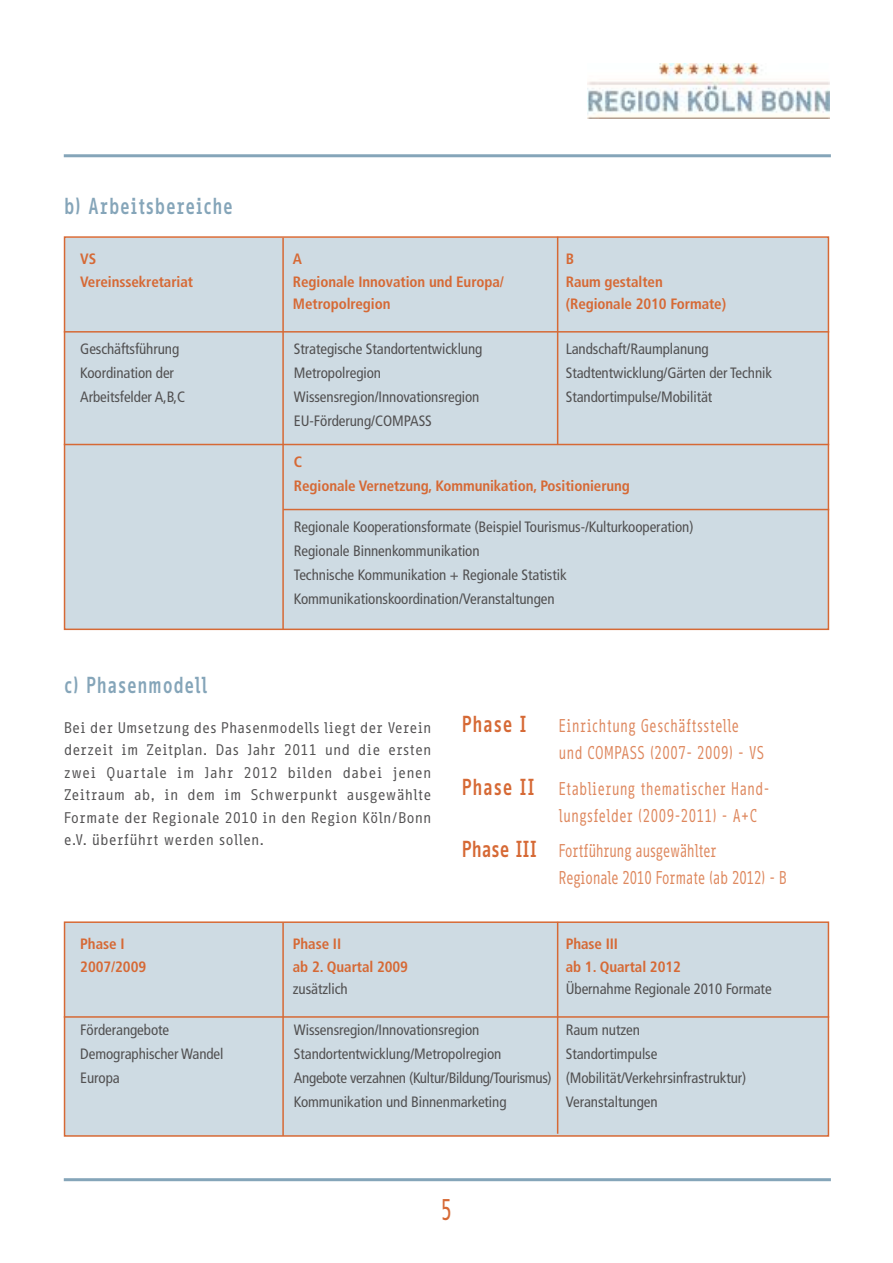
<style>
.page{position:relative;width:893px;height:1263px;background:#fff}
.page>*{position:absolute;margin:0;border:0;box-sizing:border-box;transform-origin:0 0}
.t1{font:condensed 30px "Frutiger";color:#d66935;scale:.7 1}
.t2{font:700 22.5px "Info Office";color:#85a5b9;scale:.8 1}
.t3{font:700 22.5px "Info Office";color:#d66935;scale:.8 1}
.t4{font:18px/27px "Info Office";letter-spacing:-.015em;color:#de875d;scale:.8 1}
.t5{font:18px/27px "Info Office";letter-spacing:-.045em;color:#de875d;scale:.8 1}
.t6{font:condensed 15px/24px "Frutiger";letter-spacing:-.005em;color:#525152}
.t7{font:15px/22.5px "Info Office";letter-spacing:-.005em;color:#525152;text-align:justify}
.t8{font:700 condensed 15px/24px "Frutiger";letter-spacing:-.005em;color:#d66935}
.s1{font-weight:700;font-size:22.5px;color:#d66935}
</style>
<div class="page">
<img style="left:588px;top:64px;width:241px;height:54px">
<hr style="left:64px;top:1178px;width:767px;height:3px;background:#85a5b9">
<hr style="left:64px;top:154px;width:767px;height:3px;background:#85a5b9">
<div style="left:65px;top:238px;width:763px;height:390px;background:#cedbe3"></div>
<div style="left:64px;top:236px;width:765px;height:394px;border:2px solid #d66935"></div>
<hr style="left:282px;top:238px;width:2px;height:392px;background:#d66935">
<hr style="left:557px;top:237px;width:1px;height:208px;background:#d66935">
<hr style="left:64px;top:331px;width:765px;height:2px;background:#d66935">
<hr style="left:64px;top:444px;width:765px;height:1px;background:#d66935">
<hr style="left:283px;top:509px;width:546px;height:1px;background:#d66935">
<div style="left:65px;top:923px;width:763px;height:212px;background:#cedbe3"></div>
<div style="left:64px;top:921px;width:765px;height:216px;border:2px solid #d66935"></div>
<hr style="left:282px;top:923px;width:2px;height:213px;background:#d66935">
<hr style="left:557px;top:922px;width:1px;height:212px;background:#d66935">
<hr style="left:64px;top:1016px;width:765px;height:2px;background:#d66935">
<h2 class="t2" style="left:64px;top:197px;width:213px">b) Arbeitsbereiche</h2>
<p class="t8" style="left:80px;top:248px;width:18px">VS</p>
<p class="t8" style="left:293px;top:248px;width:11px">A</p>
<p class="t8" style="left:566px;top:248px;width:10px">B</p>
<p class="t8" style="left:80px;top:271px;width:114px">Vereinssekretariat</p>
<p class="t8" style="left:293px;top:271px;width:213px">Regionale Innovation und Europa/</p>
<p class="t8" style="left:566px;top:271px;width:99px">Raum gestalten</p>
<p class="t8" style="left:293px;top:293px;width:99px">Metropolregion</p>
<p class="t8" style="left:566px;top:293px;width:162px">(Regionale 2010 Formate)</p>
<p class="t6" style="left:80px;top:338px;width:101px">Geschäftsführung</p>
<p class="t6" style="left:294px;top:338px;width:190px">Strategische Standortentwicklung</p>
<p class="t6" style="left:566px;top:338px;width:144px">Landschaft/Raumplanung</p>
<p class="t6" style="left:80px;top:362px;width:95px">Koordination der</p>
<p class="t6" style="left:294px;top:362px;width:89px">Metropolregion</p>
<p class="t6" style="left:566px;top:362px;width:208px">Stadtentwicklung/Gärten der Technik</p>
<p class="t6" style="left:80px;top:386px;width:106px">Arbeitsfelder A,B,C</p>
<p class="t6" style="left:294px;top:386px;width:187px">Wissensregion/Innovationsregion</p>
<p class="t6" style="left:566px;top:386px;width:148px">Standortimpulse/Mobilität</p>
<p class="t6" style="left:294px;top:410px;width:140px">EU-Förderung/COMPASS</p>
<p class="t8" style="left:294px;top:451px;width:338px">C<br>Regionale Vernetzung, Kommunikation, Positionierung</p>
<p class="t6" style="left:294px;top:516px;width:401px">Regionale Kooperationsformate (Beispiel Tourismus-/Kulturkooperation)<br>Regionale Binnenkommunikation<br>Technische Kommunikation + Regionale Statistik Kommunikationskoordination/Veranstaltungen</p>
<h2 class="t2" style="left:64px;top:677px;width:181px">c) Phasenmodell</h2>
<p class="t7" style="left:64px;top:718px;width:369px">Bei der Umsetzung des Phasenmodells liegt der Verein derzeit im Zeitplan. Das Jahr 2011 und die ersten zwei Quartale im Jahr 2012 bilden dabei jenen Zeitraum ab, in dem im Schwerpunkt ausgewählte Formate der Regionale 2010 in den Region Köln/Bonn e.V. überführt werden sollen.</p>
<h2 class="t3" style="left:461px;top:716px;width:84px">Phase I</h2>
<p class="t4" style="left:558px;top:714px;width:259px">Einrichtung Geschäftsstelle und COMPASS (2007- 2009) - VS</p>
<p class="t4" style="left:558px;top:776px;width:266px;text-indent:-97px"><span class="s1">Phase II</span> Etablierung thematischer Hand&shy;lungsfelder (2009-2011) - A+C</p>
<p class="t5" style="left:558px;top:839px;width:287px;text-indent:-97px"><span class="s1">Phase III</span> Fortführung ausgewählter<br>Regionale 2010 Formate (ab 2012) - B</p>
<p class="t8" style="left:80px;top:933px;width:46px">Phase I</p>
<p class="t8" style="left:293px;top:933px;width:50px">Phase II</p>
<p class="t8" style="left:566px;top:933px;width:54px">Phase III</p>
<p class="t8" style="left:80px;top:956px;width:67px">2007/2009</p>
<p class="t8" style="left:293px;top:956px;width:117px">ab 2. Quartal 2009</p>
<p class="t8" style="left:566px;top:956px;width:117px">ab 1. Quartal 2012</p>
<p class="t6" style="left:293px;top:978px;width:56px">zusätzlich</p>
<p class="t6" style="left:566px;top:978px;width:207px">Übernahme Regionale 2010 Formate</p>
<p class="t6" style="left:80px;top:1019px;width:90px">Förderangebote</p>
<p class="t6" style="left:294px;top:1019px;width:187px">Wissensregion/Innovationsregion</p>
<p class="t6" style="left:566px;top:1019px;width:76px">Raum nutzen</p>
<p class="t6" style="left:80px;top:1043px;width:145px">Demographischer Wandel</p>
<p class="t6" style="left:294px;top:1043px;width:209px">Standortentwicklung/Metropolregion</p>
<p class="t6" style="left:566px;top:1043px;width:93px">Standortimpulse</p>
<p class="t6" style="left:80px;top:1067px;width:41px">Europa</p>
<p class="t6" style="left:294px;top:1067px;width:454px">Angebote verzahnen (Kultur/Bildung/Tourismus) (Mobilität/Verkehrsinfrastruktur)<br>Kommunikation und Binnenmarketing</p>
<p class="t6" style="left:566px;top:1091px;width:93px">Veranstaltungen</p>
<h1 class="t1" style="left:441px;top:1198px;width:16px">5</h1>
</div>
